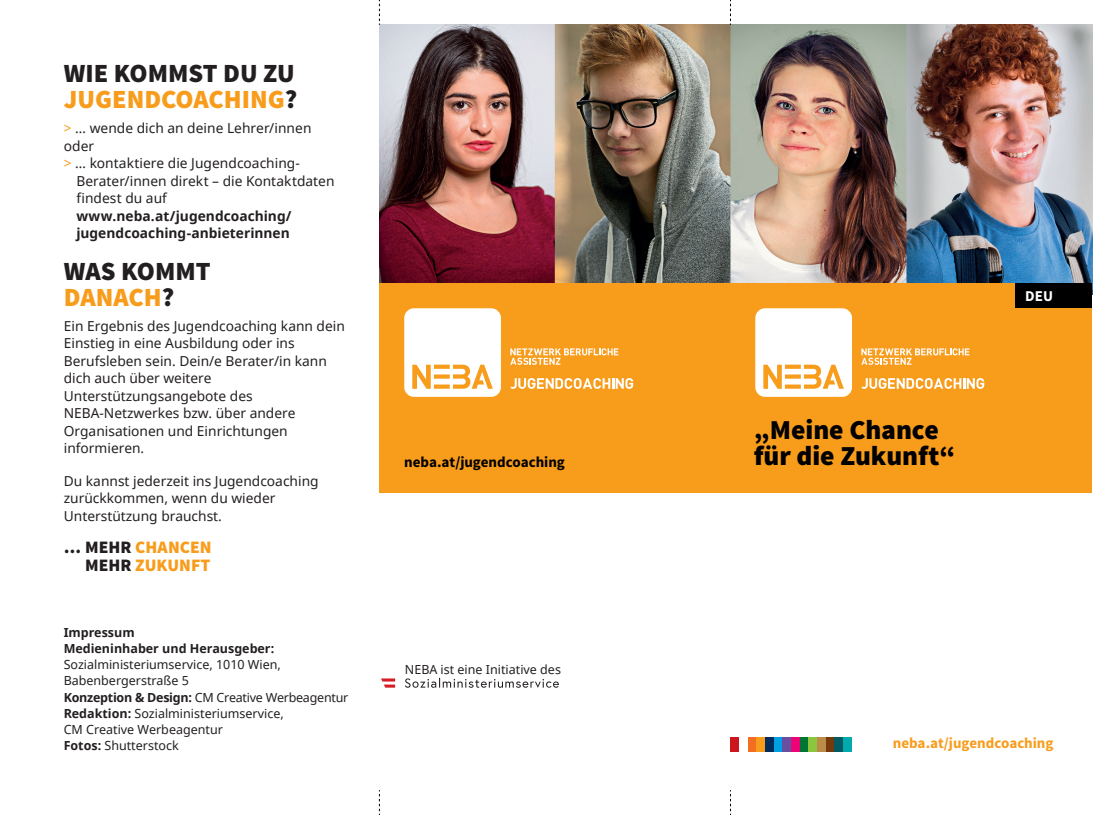
<style>
.page{position:relative;width:1117px;height:815px;background:#fff}
.page>*{position:absolute;margin:0;border:0;box-sizing:border-box;transform-origin:0 0}
.t1{font:900 27.5px/26.1px "Source Sans Pro";letter-spacing:-.005em;color:#000}
.t2{font:900 26.25px/26.2px "Source Sans Pro";color:#231f20}
.t3{font:900 17.5px/17.5px "Source Sans Pro";color:#f89c1c;text-align:right}
.t4{font:700 15px "Source Sans Pro";letter-spacing:-.005em;color:#f89c1c}
.t5{font:700 15px "Source Sans Pro";letter-spacing:-.005em;color:#000}
.t6{font:700 15px "Source Sans Pro";color:#fff}
.t7{font:13.75px/17.5px "Noto Sans";color:#231f20}
.t8{font:700 13.75px/17.5px "Noto Sans";color:#231f20}
.t9{font:12.5px/16.2px "Noto Sans";color:#231f20}
.t10{font:700 12.5px/16.2px "Noto Sans";color:#231f20}
.s1{color:#f89c1c}
.s2{color:#231f20}
.s3{font-weight:700}
</style>
<div class="page">
<img style="left:379px;top:25px;width:712px;height:258px">
<div style="left:379px;top:283px;width:712px;height:210px;background:#f89c1c"></div>
<svg style="left:404px;top:308px;width:97px;height:89px;background:#fef2e1"></svg>
<svg style="left:510px;top:348px;width:108px;height:17px"></svg>
<svg style="left:510px;top:378px;width:123px;height:11px"></svg>
<svg style="left:755px;top:308px;width:96px;height:89px;background:#fef1e0"></svg>
<svg style="left:861px;top:348px;width:108px;height:17px"></svg>
<svg style="left:861px;top:378px;width:123px;height:11px"></svg>
<svg style="left:379px;top:0;width:1px;height:25px"></svg>
<svg style="left:379px;top:790px;width:1px;height:25px"></svg>
<div style="left:730px;top:737px;width:9px;height:14px;background:#cd151d"></div>
<div style="left:747px;top:737px;width:9px;height:14px;background:#f36e21"></div>
<div style="left:799px;top:737px;width:9px;height:14px;background:#007534"></div>
<div style="left:773px;top:737px;width:9px;height:14px;background:#00a1e3"></div>
<div style="left:825px;top:737px;width:9px;height:14px;background:#763a0a"></div>
<div style="left:756px;top:737px;width:9px;height:14px;background:#f89c1c"></div>
<div style="left:808px;top:737px;width:9px;height:14px;background:#8bc63e"></div>
<div style="left:782px;top:737px;width:9px;height:14px;background:#6850a1"></div>
<div style="left:834px;top:737px;width:9px;height:14px;background:#005b65"></div>
<div style="left:765px;top:737px;width:8px;height:14px;background:#002d5e"></div>
<div style="left:817px;top:737px;width:8px;height:14px;background:#ba8b49"></div>
<div style="left:791px;top:737px;width:8px;height:14px;background:#ed0277"></div>
<div style="left:843px;top:737px;width:8px;height:14px;background:#00aaad"></div>
<svg style="left:730px;top:0;width:1px;height:25px"></svg>
<svg style="left:730px;top:790px;width:1px;height:25px"></svg>
<div style="left:1015px;top:283px;width:76px;height:25px;background:#000"></div>
<svg style="left:405px;top:678px;width:154px;height:10px"></svg>
<svg style="left:381px;top:678px;width:14px;height:10px"></svg>
<h2 class="t2" style="left:64px;top:61px;width:235px">WIE KOMMST DU ZU<br><span class="s1">JUGENDCOACHING</span>?</h2>
<p class="t7" style="left:64px;top:119px;width:249px"><span class="s1">&gt;</span> … wende dich an deine Lehrer/innen</p>
<p class="t7" style="left:64px;top:137px;width:32px">oder</p>
<p class="t7" style="left:64px;top:154px;width:238px"><span class="s1">&gt;</span> … kontaktiere die Jugendcoaching-</p>
<p class="t7" style="left:76px;top:172px;width:259px">Berater/innen direkt – die Kontaktdaten</p>
<p class="t7" style="left:76px;top:189px;width:92px">findest du auf</p>
<p class="t8" style="left:76px;top:207px;width:217px">www.neba.at/jugendcoaching/ jugendcoaching-anbieterinnen</p>
<h2 class="t2" style="left:64px;top:259px;width:148px">WAS KOMMT<br><span class="s1">DANACH</span>?</h2>
<p class="t7" style="left:64px;top:317px;width:282px">Ein Ergebnis des Jugendcoaching kann dein<br>Einstieg in eine Ausbildung oder ins<br>Berufsleben sein. Dein/e Berater/in kann dich auch über weitere<br>Unterstützungsangebote des<br>NEBA-Netzwerkes bzw. über andere<br>Organisationen und Einrichtungen informieren.</p>
<p class="t7" style="left:64px;top:472px;width:256px">Du kannst jederzeit ins Jugendcoaching zurückkommen, wenn du wieder<br>Unterstützung brauchst.</p>
<p class="t3" style="left:64px;top:540px;width:149px"><span class="s2">… MEHR</span> CHANCEN<br><span class="s2">MEHR</span> ZUKUNFT</p>
<p class="t10" style="left:64px;top:624px;width:212px">Impressum<br>Medieninhaber und Herausgeber:</p>
<p class="t9" style="left:64px;top:656px;width:286px">Sozialministeriumservice, 1010 Wien,<br>Babenbergerstraße 5<br><span class="s3">Konzeption &amp; Design:</span> CM Creative Werbeagentur<br><span class="s3">Redaktion:</span> Sozialministeriumservice,<br>CM Creative Werbeagentur<br><span class="s3">Fotos:</span> Shutterstock</p>
<p class="t5" style="left:404px;top:452px;width:162px">neba.at/jugendcoaching</p>
<p class="t9" style="left:405px;top:661px;width:158px">NEBA ist eine Initiative des</p>
<h1 class="t1" style="left:753px;top:418px;width:203px">„Meine Chance für die Zukunft“</h1>
<p class="t6" style="left:1025px;top:286px;width:29px">DEU</p>
<p class="t4" style="left:892px;top:734px;width:162px">neba.at/jugendcoaching</p>
</div>
